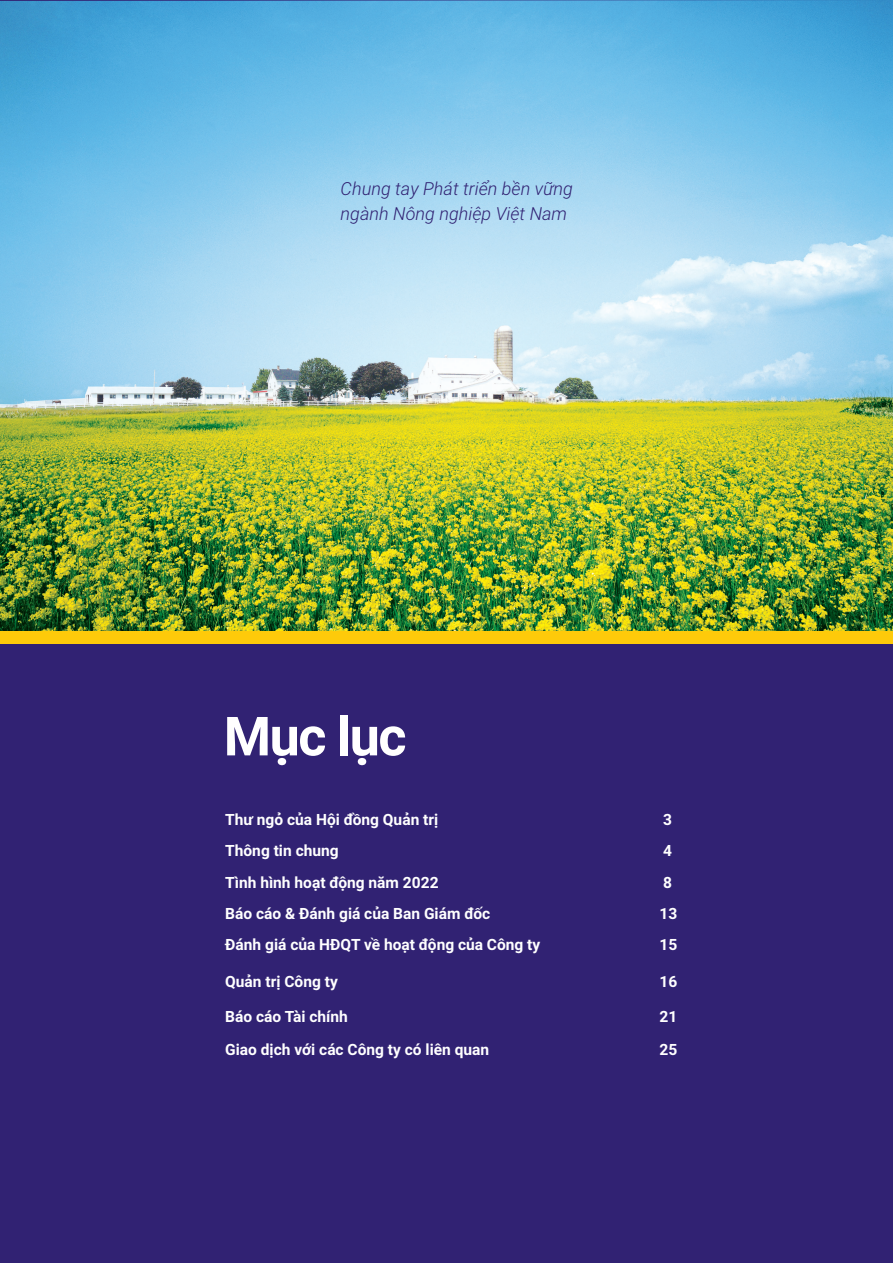
<style>
.page{position:relative;width:893px;height:1263px;background:#fff}
.page>*{position:absolute;margin:0;border:0;box-sizing:border-box;transform-origin:0 0}
.t1{font:700 54px "Roboto";letter-spacing:-.03em;color:#fff}
.t2{font:italic 300 18px/24.6px "Roboto";color:#312273}
.t3{font:700 15.6px "Roboto";color:#fff}
</style>
<div class="page">
<div style="left:1px;top:0;width:892px;height:1263px;background:#312273"></div>
<img style="left:0;top:0;width:893px;height:641px">
<div style="left:1px;top:631px;width:892px;height:13px;background:#feca0a"></div>
<p class="t2" style="left:341px;top:176px;width:234px">Chung tay Phát triển bền vững ngành Nông nghiệp Việt Nam</p>
<p class="t1" style="left:224px;top:698px;width:184px">Mục lục</p>
<p class="t3" style="left:225px;top:809px;width:215px">Thư ngỏ của Hội đồng Quản trị</p>
<p class="t3" style="left:663px;top:809px;width:10px">3</p>
<p class="t3" style="left:225px;top:840px;width:115px">Thông tin chung</p>
<p class="t3" style="left:663px;top:840px;width:10px">4</p>
<p class="t3" style="left:225px;top:871px;width:215px">Tình hình hoạt động năm 2022</p>
<p class="t3" style="left:663px;top:871px;width:10px">8</p>
<p class="t3" style="left:225px;top:902px;width:266px">Báo cáo &amp; Đánh giá của Ban Giám đốc</p>
<p class="t3" style="left:659px;top:902px;width:19px">13</p>
<p class="t3" style="left:225px;top:933px;width:316px">Đánh giá của HĐQT về hoạt động của Công ty</p>
<p class="t3" style="left:659px;top:933px;width:19px">15</p>
<p class="t3" style="left:225px;top:971px;width:114px">Quản trị Công ty</p>
<p class="t3" style="left:659px;top:971px;width:19px">16</p>
<p class="t3" style="left:225px;top:1005px;width:124px">Báo cáo Tài chính</p>
<p class="t3" style="left:659px;top:1005px;width:19px">21</p>
<p class="t3" style="left:225px;top:1039px;width:266px">Giao dịch với các Công ty có liên quan</p>
<p class="t3" style="left:659px;top:1039px;width:19px">25</p>
</div>
